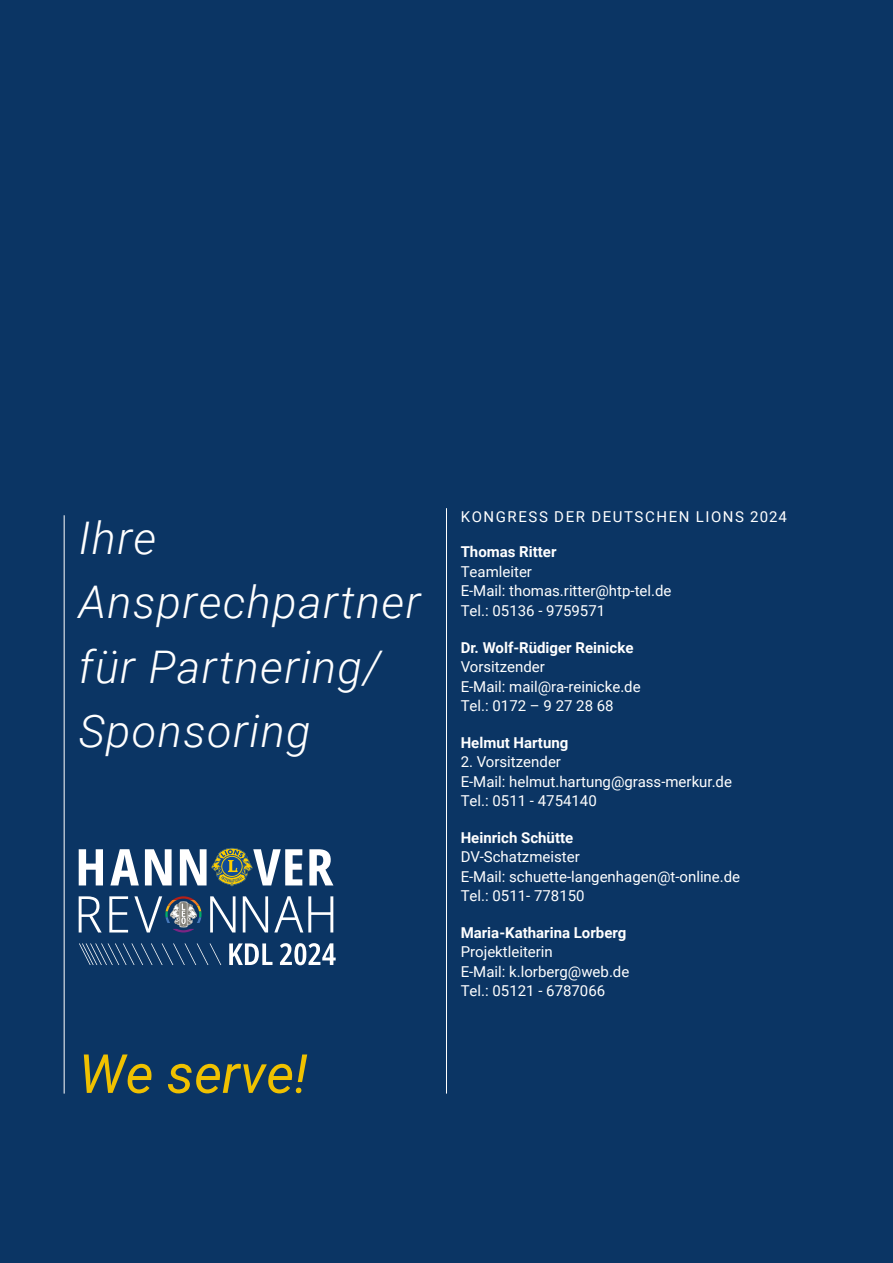
<style>
.page{position:relative;width:893px;height:1263px;background:#fff}
.page>*{position:absolute;margin:0;border:0;box-sizing:border-box;transform-origin:0 0}
.t1{font:italic 54px "Roboto";color:#f0c100}
.t2{font:italic 300 45px/64.5px "Roboto";letter-spacing:.03em;color:#fff}
.t3{font:15px/19.5px "Roboto";color:#fff}
.t4{font:700 15px "Roboto";color:#fff}
.t5{font:15px "Roboto";letter-spacing:.105em;color:#fff}
</style>
<div class="page">
<div style="left:0;top:0;width:893px;height:1262px;background:#0b3564"></div>
<hr style="left:64px;top:515px;width:1px;height:578px;background:#fff">
<hr style="left:446px;top:508px;width:1px;height:585px;background:#fff">
<svg style="left:79px;top:849px;width:24px;height:36px"></svg>
<svg style="left:110px;top:849px;width:29px;height:36px"></svg>
<svg style="left:145px;top:849px;width:27px;height:36px"></svg>
<svg style="left:309px;top:849px;width:24px;height:36px"></svg>
<svg style="left:229px;top:943px;width:43px;height:22px"></svg>
<svg style="left:280px;top:943px;width:56px;height:22px"></svg>
<svg style="left:79px;top:943px;width:142px;height:22px"></svg>
<svg style="left:79px;top:896px;width:23px;height:36px"></svg>
<svg style="left:109px;top:896px;width:19px;height:36px"></svg>
<svg style="left:210px;top:896px;width:26px;height:36px"></svg>
<svg style="left:243px;top:896px;width:25px;height:36px"></svg>
<svg style="left:274px;top:896px;width:59px;height:36px"></svg>
<svg style="left:180px;top:848px;width:122px;height:38px"></svg>
<svg style="left:134px;top:896px;width:68px;height:36px"></svg>
<h2 class="t2" style="left:79px;top:504px;width:343px">Ihre<br>Ansprechpartner für Partnering/<br>Sponsoring</h2>
<h1 class="t1" style="left:79px;top:1036px;width:231px">We serve!</h1>
<p class="t5" style="left:461px;top:507px;width:328px">KONGRESS DER DEUTSCHEN LIONS 2024</p>
<p class="t4" style="left:461px;top:542px;width:97px">Thomas Ritter</p>
<p class="t3" style="left:461px;top:561px;width:212px">Teamleiter<br>E-Mail: thomas.ritter@htp-tel.de<br>Tel.: 05136 - 9759571</p>
<p class="t4" style="left:461px;top:637px;width:174px">Dr. Wolf-Rüdiger Reinicke</p>
<p class="t3" style="left:461px;top:656px;width:182px">Vorsitzender<br>E-Mail: mail@ra-reinicke.de<br>Tel.: 0172 – 9 27 28 68</p>
<p class="t4" style="left:461px;top:732px;width:109px">Helmut Hartung</p>
<p class="t3" style="left:461px;top:751px;width:273px">2. Vorsitzender<br>E-Mail: helmut.hartung@grass-merkur.de<br>Tel.: 0511 - 4754140</p>
<p class="t4" style="left:461px;top:827px;width:114px">Heinrich Schütte</p>
<p class="t3" style="left:461px;top:846px;width:281px">DV-Schatzmeister<br>E-Mail: schuette-langenhagen@t-online.de<br>Tel.: 0511- 778150</p>
<p class="t4" style="left:461px;top:922px;width:167px">Maria-Katharina Lorberg</p>
<p class="t3" style="left:461px;top:941px;width:170px">Projektleiterin<br>E-Mail: k.lorberg@web.de<br>Tel.: 05121 - 6787066</p>
</div>
